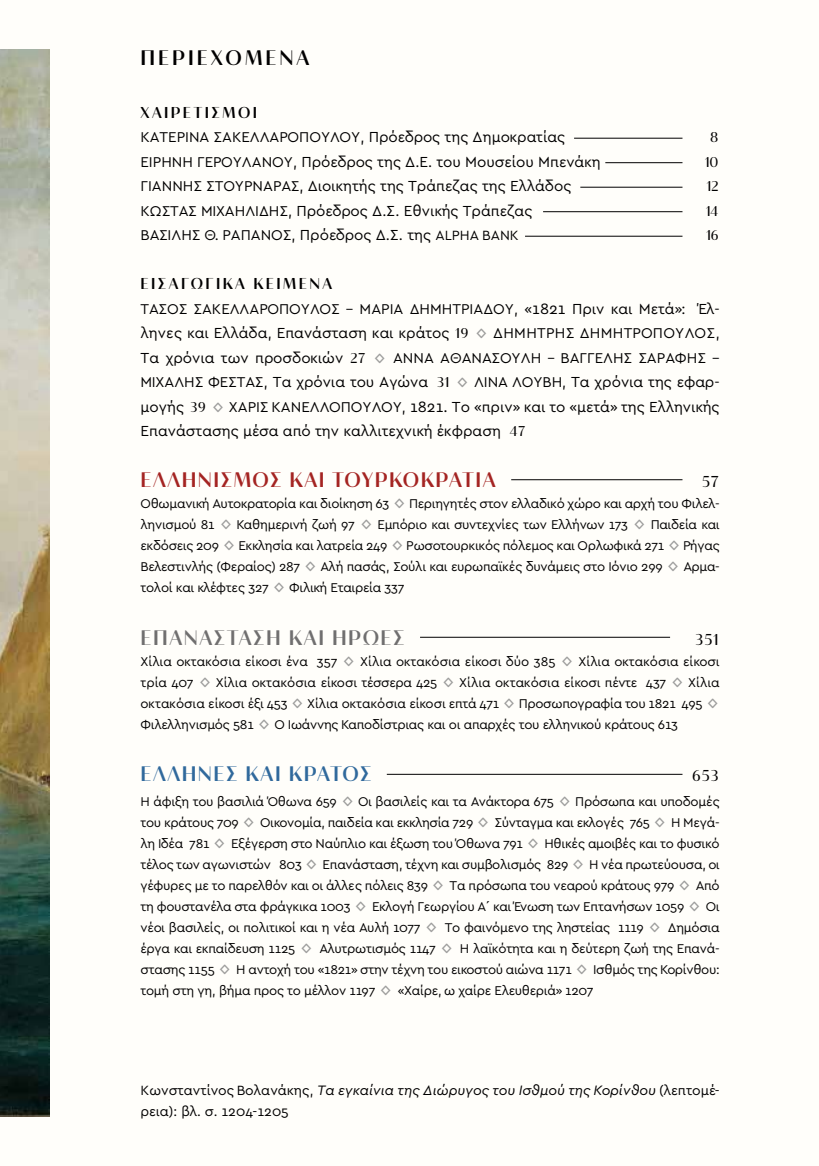
<style>
.page{position:relative;width:819px;height:1166px;background:#fffefa}
.page>*{position:absolute;margin:0;border:0;box-sizing:border-box;transform-origin:0 0}
.t1{font:500 21px "Nobilis";letter-spacing:.07em;color:#a42422}
.t2{font:500 21px "Nobilis";letter-spacing:.07em;color:#706f6f}
.t3{font:500 21px "Nobilis";letter-spacing:.07em;color:#30699c}
.t4{font:500 21px "Nobilis";letter-spacing:.14em;color:#000}
.t5{font:500 15.75px "Nobilis";letter-spacing:.15em;color:#000}
.t6{font:15.75px "Nobilis";letter-spacing:.07em;color:#000}
.t7{font:15.22px/24.5px "Cera Pro";color:#000;text-align:justify}
.t8{font:14.88px "Cera Pro";color:#000}
.t9{font:italic 14.35px "Cera Pro";color:#000}
.t10{font:14.17px "Nobilis";color:#000}
.t11{font:14px "Cera Pro";color:#000}
.t12{font:13.3px/21px "Cera Pro";letter-spacing:-.02em;color:#000;text-align:justify}
.s1{font-size:15.22px}
.s2{font-size:14.88px}
.s3{font-size:14px}
.s4{font-size:15.75px}
.s5{font-family:"Nobilis";font-size:14.17px}
.s6{font-size:14px;color:#9d9d9c}
.s7{font-family:"Nobilis";font-weight:500}
.s8{font-style:normal;font-size:14px}
</style>
<div class="page">
<img style="left:0;top:50px;width:50px;height:1066px">
<hr style="left:574px;top:138px;width:108px;height:1px;background:#000">
<hr style="left:605px;top:162px;width:77px;height:1px;background:#000">
<hr style="left:580px;top:187px;width:102px;height:1px;background:#000">
<hr style="left:543px;top:211px;width:139px;height:1px;background:#000">
<hr style="left:525px;top:236px;width:157px;height:1px;background:#000">
<hr style="left:511px;top:479px;width:171px;height:1px;background:#000">
<hr style="left:420px;top:637px;width:250px;height:1px;background:#000">
<hr style="left:387px;top:774px;width:295px;height:1px;background:#000">
<h1 class="t4" style="left:140px;top:43px;width:170px">ΠΕΡΙΕΧΟΜΕΝΑ</h1>
<p class="t5" style="left:140px;top:101px;width:118px">XAΙΡΕΤΙΣΜΟΙ</p>
<p class="t8" style="left:140px;top:127px;width:426px">ΚΑΤΕΡΊ ΝΑ ΣΑΚΕΛΛΑΡΟΠΟΎΛΟΥ<span class="s1">, Πρόεδρος της Δημοκρατίας</span></p>
<p class="t10" style="left:710px;top:128px;width:10px">8</p>
<p class="t7" style="left:140px;top:149px;width:462px"><span class="s2">ΕΙΡΉ ΝΗ ΓΕΡΟΥΛΆΝΟΥ</span>, Πρόεδρος της Δ.Ε. του Μουσείου Μπενάκη</p>
<p class="t10" style="left:705px;top:152px;width:15px">10</p>
<p class="t7" style="left:140px;top:173px;width:432px"><span class="s2">ΓΙΆΝΝΗΣ ΣΤΟΥΡΝΆΡΑΣ</span>, Διοικητής της Τράπεζας της Ελλάδος</p>
<p class="t10" style="left:707px;top:177px;width:13px">12</p>
<p class="t7" style="left:140px;top:198px;width:393px"><span class="s2">ΚΏΣΤΑΣ ΜΙΧΑΗΛΊΔΗΣ</span>, Πρόεδρος Δ.Σ. Εθνικής Τράπεζας</p>
<p class="t10" style="left:706px;top:201px;width:14px">14</p>
<p class="t8" style="left:140px;top:225px;width:380px">ΒΑΣΊΛΗΣ Θ. ΡΆΠΑΝΟΣ<span class="s1">, Πρόεδρος Δ.Σ. της</span> <span class="s3">ALPHA BANK</span></p>
<p class="t10" style="left:706px;top:226px;width:14px">16</p>
<p class="t5" style="left:140px;top:273px;width:193px">ΕΙΣΑΓΩΓΙΚΑ ΚΕΙΜΕΝΑ</p>
<p class="t8" style="left:140px;top:299px;width:580px">ΤΆΣΟΣ ΣΑΚΕΛΛΑΡΌΠΟΥΛΟΣ – ΜΑΡΊΑ ΔΗΜΗΤΡΙΆΔΟΥ, <span class="s1">«</span><span class="s4">1821</span> <span class="s1">Πριν και Μετά»: Έλ-</span></p>
<p class="t7" style="left:140px;top:320px;width:580px">ληνες και Ελλάδα, Επανάσταση και κράτος <span class="s5">19</span> <span class="s6">◊</span> <span class="s2">ΔΗΜΗΤΡΗΣ ΔΗΜΗΤΡΟΠΟΥΛΟΣ,</span></p>
<p class="t8" style="left:140px;top:348px;width:580px"><span class="s1">Τα χρόνια των προσδοκιών</span> <span class="s5">27</span> <span class="s6">◊</span> ΆΝΝΑ ΑΘΑΝΑΣΟΎΛΗ – ΒΑΓΓΈΛΗΣ ΣΑΡΆΦΗΣ –</p>
<p class="t7" style="left:140px;top:369px;width:580px"><span class="s2">ΜΙΧΆΛΗΣ ΦΈΣΤΑΣ,</span> Τα χρόνια του Αγώνα <span class="s5">31</span> <span class="s6">◊</span> <span class="s2">ΛΊ ΝΑ ΛΟΎΒΗ,</span> Τα χρόνια της εφαρ&shy;μογής <span class="s5">39</span> <span class="s6">◊</span> <span class="s2">ΧΆΡΙΣ ΚΑΝΕΛΛΟΠΟΎΛΟΥ,</span> <span class="s4">1821.</span> Το «πριν» και το «μετά» της Ελληνικής Επανάστασης μέσα από την καλλιτεχνική έκφραση <span class="s5">47</span></p>
<h1 class="t1" style="left:140px;top:465px;width:357px">ΕΛΛΗΝΙΣΜΌΣ ΚΑΙ ΤΟΥΡΚΟΚΡΑΤΊΑ</h1>
<p class="t6" style="left:702px;top:471px;width:18px">57</p>
<p class="t12" style="left:140px;top:492px;width:580px">Οθωμανική Αυτοκρατορία και διοίκηση 63 <span class="s6">◊</span> Περιηγητές στον ελλαδικό χώρο και αρχή του Φιλελ&shy;ληνισμού 81 <span class="s6">◊</span> Καθημερινή ζωή 97 <span class="s6">◊</span> Εμπόριο και συντεχνίες των Ελλήνων 173 <span class="s6">◊</span> Παιδεία και εκδόσεις 209 <span class="s6">◊</span> Εκκλησία και λατρεία 249 <span class="s6">◊</span> Ρωσοτουρκικός πόλεμος και Ορλωφικά 271 <span class="s6">◊</span> Ρήγας Βελεστινλής (Φεραίος) 287 <span class="s6">◊</span> Αλή πασάς, Σούλι και ευρωπαϊκές δυνάμεις στο Ιόνιο 299 <span class="s6">◊</span> Αρμα&shy;τολοί και κλέφτες 327 <span class="s6">◊</span> Φιλική Εταιρεία 337</p>
<h1 class="t2" style="left:140px;top:622px;width:265px">ΕΠΑΝΆΣΤΑΣΗ ΚΑΙ ΉΡΩΕΣ</h1>
<p class="t6" style="left:695px;top:628px;width:24px">351</p>
<p class="t12" style="left:140px;top:650px;width:580px">Χίλια οκτακόσια είκοσι ένα 357 <span class="s6">◊</span> Χίλια οκτακόσια είκοσι δύο 385 <span class="s6">◊</span> Χίλια οκτακόσια είκοσι τρία 407 <span class="s6">◊</span> Χίλια οκτακόσια είκοσι τέσσερα 425 <span class="s6">◊</span> Χίλια οκτακόσια είκοσι πέντε 437 <span class="s6">◊</span> Χίλια οκτακόσια είκοσι έξι 453 <span class="s6">◊</span> Χίλια οκτακόσια είκοσι επτά 471 <span class="s6">◊</span> Προσωπογραφία του 1821 495 <span class="s6">◊ </span>Φιλελληνισμός 581 <span class="s6">◊</span> Ο Ιωάννης Καποδίστριας και oι απαρχές του ελληνικού κράτους 613</p>
<h1 class="t3" style="left:140px;top:759px;width:232px">EΛΛΗΝΕΣ ΚΑΙ ΚΡΑΤΟΣ</h1>
<p class="t6" style="left:692px;top:765px;width:28px">653</p>
<p class="t12" style="left:140px;top:790px;width:580px">Η άφιξη του βασιλιά Όθωνα 659 <span class="s6">◊</span> Οι βασιλείς και τα Ανάκτορα 675 <span class="s6">◊</span> Πρόσωπα και υποδομές του κράτους 709 <span class="s6">◊</span> Οικονομία, παιδεία και εκκλησία 729 <span class="s6">◊</span> Σύνταγμα και εκλογές 765 <span class="s6">◊</span> Η Μεγά&shy;λη Ιδέα 781 <span class="s6">◊</span> Εξέγερση στο Ναύπλιο και έξωση του Όθωνα 791 <span class="s6">◊</span> Ηθικές αμοιβές και το φυσικό τέλος των αγωνιστών 803 <span class="s6">◊</span> Επανάσταση, τέχνη και συμβολισμός 829 <span class="s6">◊</span> Η νέα πρωτεύουσα, οι γέφυρες με το παρελθόν και οι άλλες πόλεις 839 <span class="s6">◊</span> Τα πρόσωπα του νεαρού κράτους 979 <span class="s6">◊</span> Από τη φουστανέλα στα φράγκικα 1003 <span class="s6">◊</span> Εκλογή Γεωργίου Α<span class="s7">΄</span> και Ένωση των Επτανήσων 1059 <span class="s6">◊</span> Οι νέοι βασιλείς, οι πολιτικοί και η νέα Αυλή 1077 <span class="s6">◊</span> Το φαινόμενο της ληστείας 1119 <span class="s6">◊</span> Δημόσια έργα και εκπαίδευση 1125 <span class="s6">◊</span> Αλυτρωτισμός 1147 <span class="s6">◊</span> Η λαϊκότητα και η δεύτερη ζωή της Επανά&shy;στασης 1155 <span class="s6">◊</span> Η αντοχή του «1821» στην τέχνη του εικοστού αιώνα 1171 <span class="s6">◊</span> Ισθμός της Κορίνθου: τομή στη γη, βήμα προς το μέλλον 1197 <span class="s6">◊</span> «Χαίρε, ω χαίρε Ελευθεριά» 1207</p>
<p class="t9" style="left:141px;top:1081px;width:580px"><span class="s8">Κωνσταντίνος Βολανάκης,</span> Τα εγκαίνια της Διώρυγος του Ισθμού της Κορίνθου <span class="s8">(λεπτομέ-</span></p>
<p class="t11" style="left:141px;top:1102px;width:150px">ρεια): βλ. σ. 1204-1205</p>
</div>
